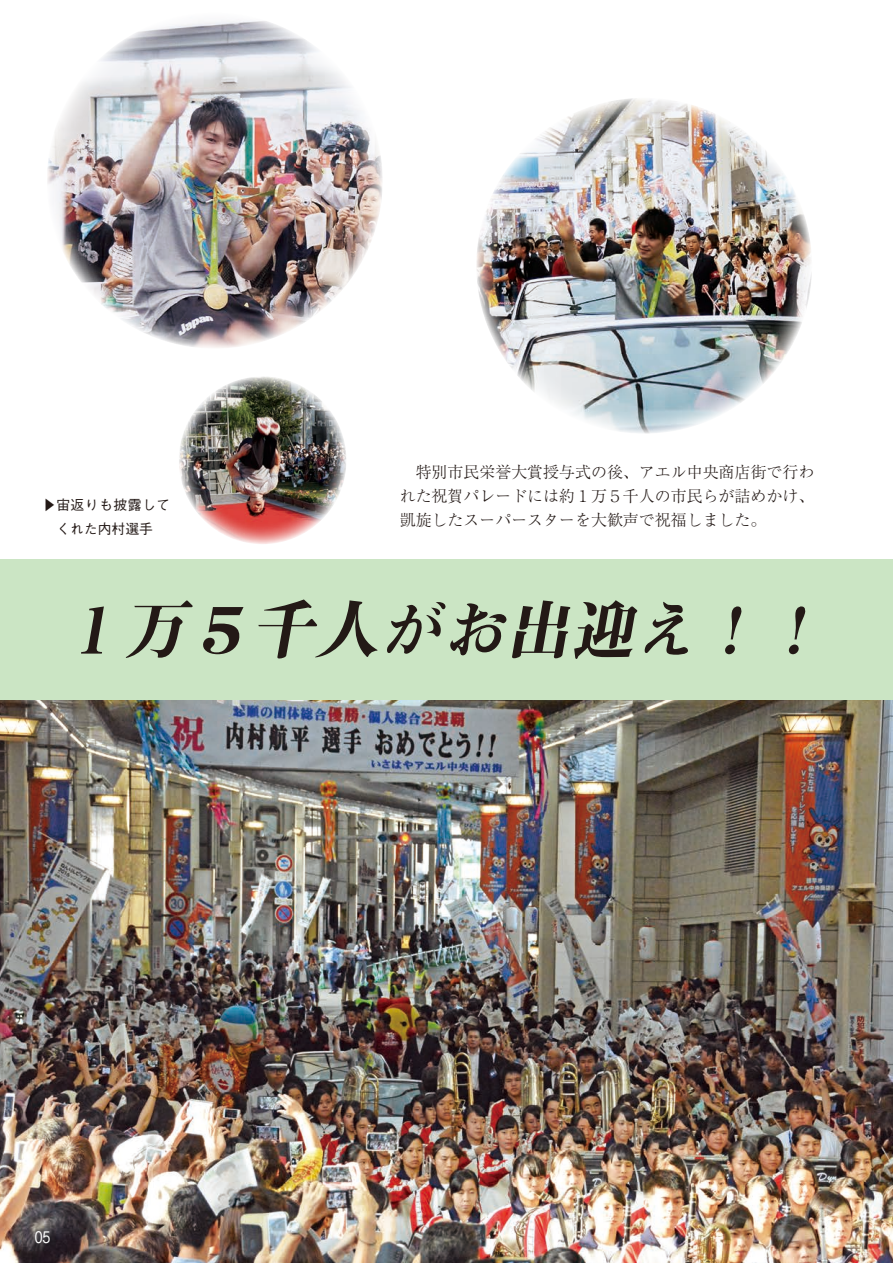
<style>
.page{position:relative;width:893px;height:1263px;background:#fff}
.page>*{position:absolute;margin:0;border:0;box-sizing:border-box;transform-origin:0 0}
.t1{font:italic 63.75px "Midashi Min Pro MA31";color:#231916}
.t2{font:300 15.9px/24.5px "Ryumin Pro";color:#231916;text-align:justify}
.t3{font:500 15.9px "Gothic BBB Pro";color:#fff;scale:.78 1}
.t4{font:500 13.8px/24.2px "Gothic BBB Pro";letter-spacing:.035em;color:#231916}
</style>
<div class="page">
<img style="left:0;top:699px;width:893px;height:564px">
<div style="left:0;top:559px;width:893px;height:140px;background:#cbe5c4"></div>
<img style="left:47px;top:13px;width:336px;height:336px;border-radius:168px">
<img style="left:476px;top:98px;width:336px;height:336px;border-radius:168px">
<img style="left:179px;top:376px;width:168px;height:168px;border-radius:84px">
<p class="t4" style="left:63px;top:498px;width:15px;rotate:90deg">▲</p>
<p class="t4" style="left:56px;top:491px;width:115px">宙返りも披露してくれた内村選手</p>
<p class="t2" style="left:400px;top:458px;width:416px">　特別市民栄誉大賞授与式の後、アエル中央商店街で行われた祝賀パレードには約１万５千人の市民らが詰めかけ、凱旋したスーパースターを大歓声で祝福しました。</p>
<h1 class="t1" style="left:60px;top:581px;width:81px">１</h1>
<h1 class="t1" style="left:251px;top:581px;width:463px">千人がお出迎え</h1>
<h1 class="t1" style="left:123px;top:581px;width:81px">万</h1>
<h1 class="t1" style="left:187px;top:581px;width:81px">５</h1>
<h1 class="t1" style="left:697px;top:581px;width:81px">!</h1>
<h1 class="t1" style="left:761px;top:581px;width:81px">!</h1>
<p class="t3" style="left:35px;top:1224px;width:22px">05</p>
</div>
